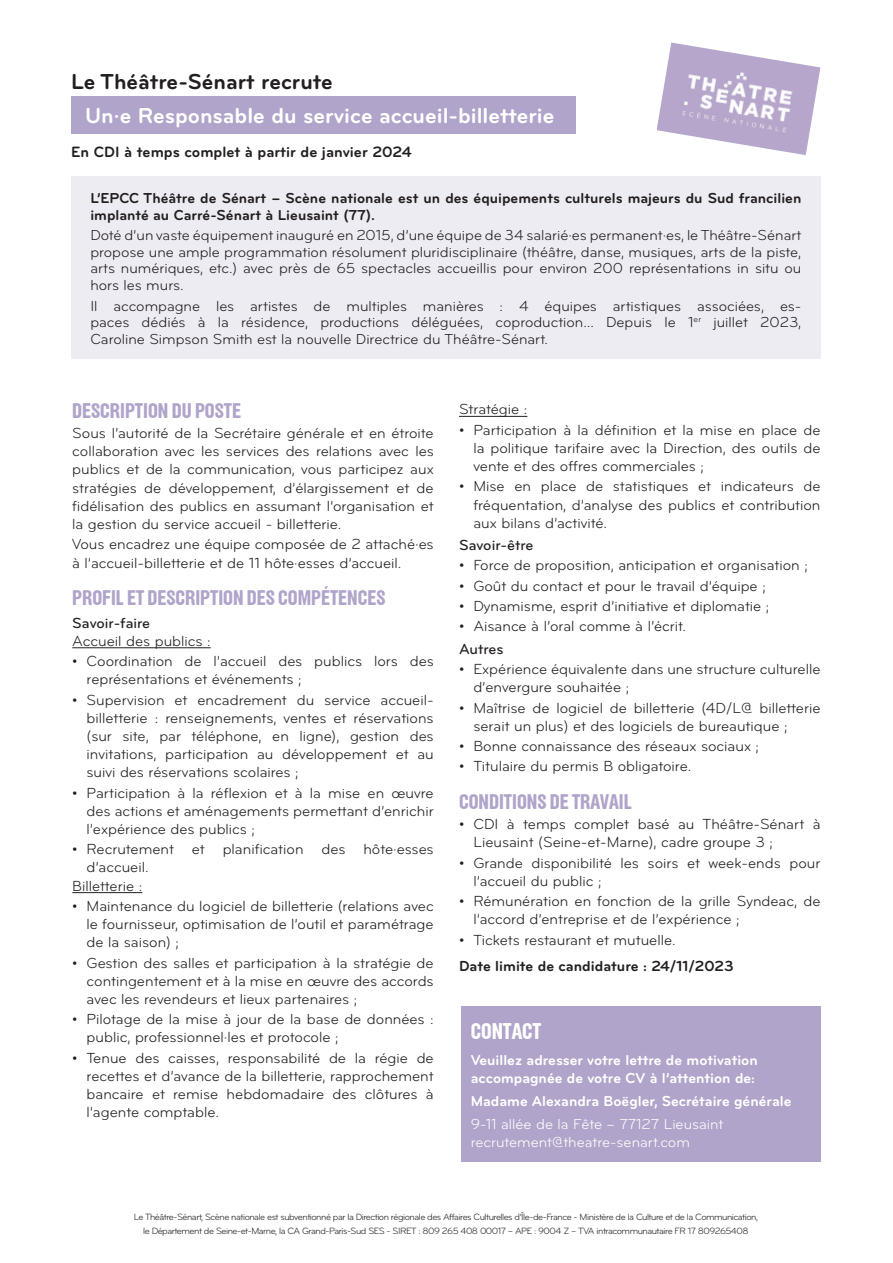
<style>
.page{position:relative;width:893px;height:1263px;background:#fff}
.page>*{position:absolute;margin:0;border:0;box-sizing:border-box;transform-origin:0 0}
.t1{font:700 22.5px "Bryant Pro";color:#fff}
.t2{font:700 22.5px "Bryant Pro";color:#231f20}
.t3{font:700 condensed 22.2px "Stanley";color:#fff}
.t4{font:700 condensed 20.7px "Stanley";color:#b0a4ca}
.t5{font:700 15.6px "Bryant Pro";color:#231f20}
.t6{font:15.15px/18.1px "Bryant Pro";color:#231f20}
.t7{font:700 15.15px "Bryant Pro";color:#231f20}
.t8{font:500 15.15px "Bryant Pro";color:#231f20}
.t9{font:15px/16.5px "Bryant Pro";color:#231f20;text-align:justify}
.t10{font:700 15px/16.5px "Bryant Pro";color:#231f20}
.t11{font:700 15px/18px "Bryant Pro";color:#fff}
.t12{font:15px/18px "Bryant Pro";color:#fff}
.t13{font:9.45px "Bryant Pro";letter-spacing:-.05em;color:#231f20}
</style>
<div class="page">
<div style="left:71px;top:96px;width:504px;height:38px;background:#b0a4ca"></div>
<hr style="left:72px;top:647px;width:139px;height:1px;background:#231f20">
<hr style="left:72px;top:892px;width:70px;height:1px;background:#231f20">
<div style="left:71px;top:176px;width:749px;height:183px;background:#eeecf3"></div>
<img style="left:657px;top:43px;width:163px;height:112px">
<hr style="left:459px;top:416px;width:68px;height:1px;background:#231f20">
<div style="left:461px;top:1006px;width:359px;height:155px;background:#b0a4ca"></div>
<p class="t2" style="left:71px;top:70px;width:263px">Le Théâtre-Sénart recrute</p>
<p class="t1" style="left:85px;top:104px;width:471px">Un·e Responsable du service accueil-billetterie</p>
<p class="t5" style="left:71px;top:144px;width:342px">En CDI à temps complet à partir de janvier 2024</p>
<p class="t10" style="left:90px;top:190px;width:713px">L’EPCC Théâtre de Sénart – Scène nationale est un des équipements culturels majeurs du Sud francilien implanté au Carré-Sénart à Lieusaint (77).</p>
<p class="t9" style="left:90px;top:228px;width:713px">Doté d’un vaste équipement inauguré en 2015, d’une équipe de 34 salarié·es permanent·es, le Théâtre-Sénart propose une ample programmation résolument pluridisciplinaire (théâtre, danse, musiques, arts de la piste, arts numériques, etc.) avec près de 65 spectacles accueillis pour environ 200 représentations in situ ou hors les murs.</p>
<p class="t9" style="left:90px;top:298px;width:712px">Il accompagne les artistes de multiples manières : 4 équipes artistiques associées, es&shy;paces dédiés à la résidence, productions déléguées, coproduction… Depuis le 1<sup>er</sup> juillet 2023, Caroline Simpson Smith est la nouvelle Directrice du Théâtre-Sénart.</p>
<p class="t4" style="left:72px;top:399px;width:170px">DESCRIPTION DU POSTE</p>
<p class="t6" style="left:72px;top:424px;width:363px;text-align:justify">Sous l’autorité de la Secrétaire générale et en étroite collaboration avec les services des relations avec les publics et de la communication, vous participez aux stratégies de développement, d’élargissement et de fidélisation des publics en assumant l’organisation et la gestion du service accueil - billetterie.</p>
<p class="t6" style="left:72px;top:536px;width:363px">Vous encadrez une équipe composée de 2 attaché·es à l’accueil-billetterie et de 11 hôte·esses d’accueil.</p>
<p class="t4" style="left:72px;top:586px;width:315px">PROFIL ET DESCRIPTION DES COMPÉTENCES</p>
<p class="t8" style="left:72px;top:614px;width:80px">Savoir-faire</p>
<p class="t6" style="left:72px;top:632px;width:140px">Accueil des publics :</p>
<p class="t6" style="left:87px;top:652px;width:349px;text-indent:-14px">• Coordination de l’accueil des publics lors des représentations et événements ;</p>
<p class="t6" style="left:87px;top:691px;width:349px;text-align:justify;text-indent:-14px">• Supervision et encadrement du service accueil&shy;billetterie : renseignements, ventes et réservations (sur site, par téléphone, en ligne), gestion des invitations, participation au développement et au suivi des réservations scolaires ;</p>
<p class="t6" style="left:87px;top:784px;width:349px;text-align:justify;text-indent:-14px">• Participation à la réflexion et à la mise en œuvre des actions et aménagements permettant d’enrichir l’expérience des publics ;</p>
<p class="t6" style="left:87px;top:840px;width:349px;text-indent:-14px">• Recrutement et planification des hôte·esses d’accueil.</p>
<p class="t6" style="left:72px;top:877px;width:72px">Billetterie :</p>
<p class="t6" style="left:87px;top:897px;width:349px;text-align:justify;text-indent:-14px">• Maintenance du logiciel de billetterie (relations avec le fournisseur, optimisation de l’outil et paramétrage de la saison) ;</p>
<p class="t6" style="left:87px;top:954px;width:349px;text-align:justify;text-indent:-14px">• Gestion des salles et participation à la stratégie de contingentement et à la mise en œuvre des accords avec les revendeurs et lieux partenaires ;</p>
<p class="t6" style="left:87px;top:1010px;width:349px;text-indent:-14px">• Pilotage de la mise à jour de la base de données : public, professionnel·les et protocole ;</p>
<p class="t6" style="left:87px;top:1049px;width:349px;text-align:justify;text-indent:-14px">• Tenue des caisses, responsabilité de la régie de recettes et d’avance de la billetterie, rapprochement bancaire et remise hebdomadaire des clôtures à l’agente comptable.</p>
<p class="t6" style="left:459px;top:401px;width:70px">Stratégie :</p>
<p class="t6" style="left:473px;top:421px;width:349px;text-align:justify;text-indent:-14px">• Participation à la définition et la mise en place de la politique tarifaire avec la Direction, des outils de vente et des offres commerciales ;</p>
<p class="t6" style="left:473px;top:478px;width:349px;text-align:justify;text-indent:-14px">• Mise en place de statistiques et indicateurs de fréquentation, d’analyse des publics et contribution aux bilans d’activité.</p>
<p class="t8" style="left:459px;top:537px;width:76px">Savoir-être</p>
<p class="t6" style="left:459px;top:557px;width:350px">• Force de proposition, anticipation et organisation ;</p>
<p class="t6" style="left:459px;top:577px;width:308px">• Goût du contact et pour le travail d’équipe ;</p>
<p class="t6" style="left:459px;top:597px;width:312px">• Dynamisme, esprit d’initiative et diplomatie ;</p>
<p class="t6" style="left:459px;top:618px;width:228px">• Aisance à l’oral comme à l’écrit.</p>
<p class="t8" style="left:459px;top:641px;width:46px">Autres</p>
<p class="t6" style="left:473px;top:660px;width:349px;text-indent:-14px">• Expérience équivalente dans une structure culturelle d’envergure souhaitée ;</p>
<p class="t6" style="left:473px;top:699px;width:349px;text-indent:-14px">• Maîtrise de logiciel de billetterie (4D/L@ billetterie serait un plus) et des logiciels de bureautique ;</p>
<p class="t6" style="left:459px;top:737px;width:302px">• Bonne connaissance des réseaux sociaux ;</p>
<p class="t6" style="left:459px;top:758px;width:234px">• Titulaire du permis B obligatoire.</p>
<p class="t4" style="left:459px;top:790px;width:174px">CONDITIONS DE TRAVAIL</p>
<p class="t6" style="left:473px;top:815px;width:349px;text-indent:-14px">• CDI à temps complet basé au Théâtre-Sénart à<br>Lieusaint (Seine-et-Marne), cadre groupe 3 ;</p>
<p class="t6" style="left:473px;top:854px;width:349px;text-indent:-14px">• Grande disponibilité les soirs et week-ends pour l’accueil du public ;</p>
<p class="t6" style="left:473px;top:892px;width:349px;text-indent:-14px">• Rémunération en fonction de la grille Syndeac, de l’accord d’entreprise et de l’expérience ;</p>
<p class="t6" style="left:459px;top:931px;width:218px">• Tickets restaurant et mutuelle.</p>
<p class="t7" style="left:459px;top:958px;width:276px">Date limite de candidature : 24/11/2023</p>
<p class="t3" style="left:471px;top:1018px;width:72px">CONTACT</p>
<p class="t11" style="left:471px;top:1051px;width:289px">Veuillez adresser votre lettre de motivation accompagnée de votre CV à l’attention de:</p>
<p class="t11" style="left:471px;top:1092px;width:322px">Madame Alexandra Boëgler, Secrétaire générale</p>
<p class="t12" style="left:471px;top:1115px;width:254px">9-11 allée de la Fête – 77127 Lieusaint recrutement@theatre-senart.com</p>
<p class="t13" style="left:134px;top:1212px;width:626px">Le Théâtre-Sénart, Scène nationale est subventionné par la Direction régionale des Affaires Culturelles d’Île-de-France - Ministère de la Culture et de la Communication,</p>
<p class="t13" style="left:143px;top:1225px;width:607px">le Département de Seine-et-Marne, la CA Grand-Paris-Sud SES - SIRET : 809 265 408 00017 – APE : 9004 Z – TVA intracommunautaire FR 17 809265408</p>
</div>
